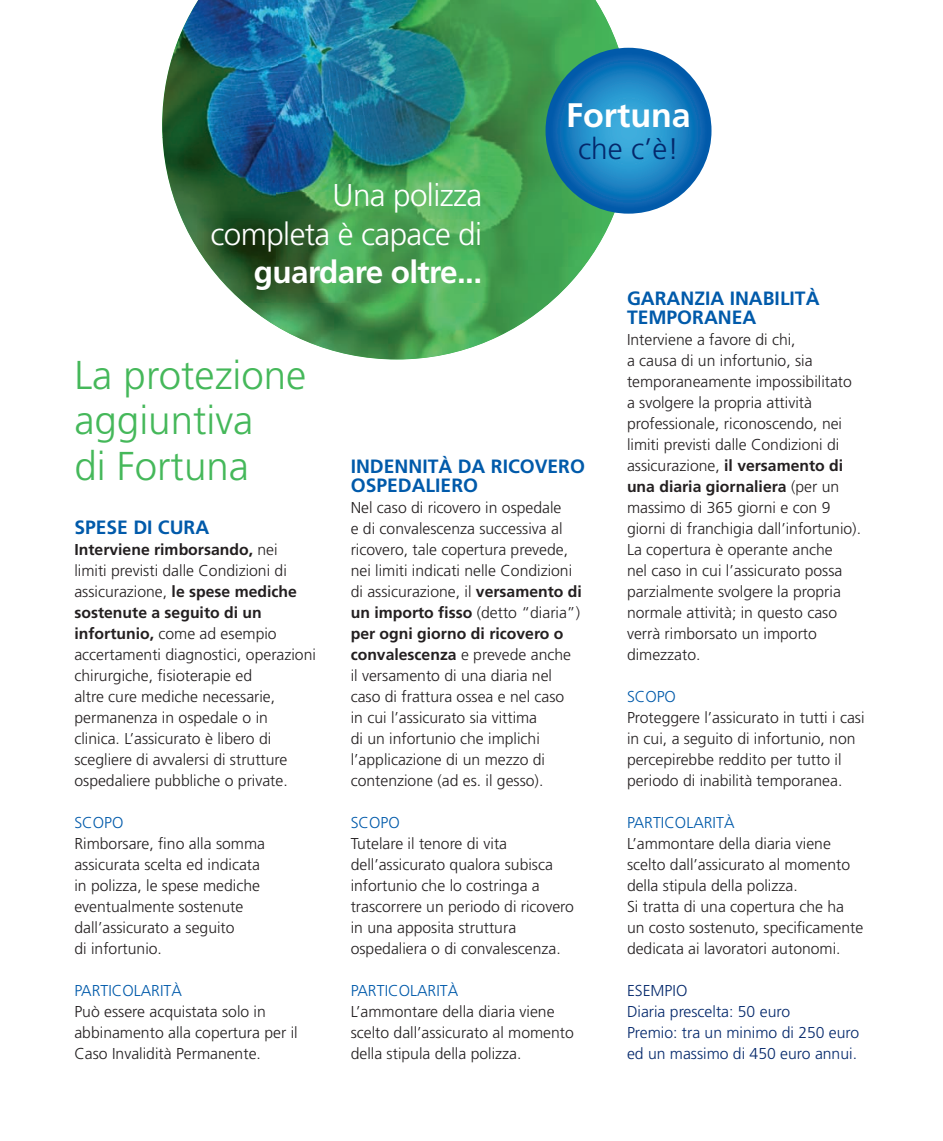
<style>
.page{position:relative;width:943px;height:1141px;background:#fff}
.page>*{position:absolute;margin:0;border:0;box-sizing:border-box;transform-origin:0 0}
.t1{font:300 40.25px/45.5px "Frutiger";color:#45b85a}
.t2{font:700 33.95px "Frutiger";color:#fff}
.t3{font:300 31.5px/38.5px "Frutiger";letter-spacing:-.02em;color:#fff;text-align:right}
.t4{font:700 31.5px "Frutiger";letter-spacing:-.02em;color:#fff}
.t5{font:300 29.75px "Frutiger";color:#04286b}
.t6{font:700 19.25px/19.2px "Frutiger";color:#015aaa}
.t7{font:300 15.75px/21px "Frutiger";color:#231f20}
.t8{font:300 15.75px/21px "Frutiger";color:#04286b}
.t9{font:300 15.75px "Frutiger";color:#015aaa}
.s1{font-weight:700}
</style>
<div class="page">
<img style="left:162px;top:0;width:457px;height:304px">
<img style="left:245px;top:304px;width:304px;height:55px">
<svg style="left:545px;top:48px;width:166px;height:166px;background:#197ebf"></svg>
<h2 class="t2" style="left:566px;top:102px;width:126px">Fortuna</h2>
<h3 class="t5" style="left:578px;top:137px;width:102px">che c’è!</h3>
<h3 class="t3" style="left:210px;top:178px;width:273px">Una polizza completa è capace di</h3>
<h3 class="t4" style="left:254px;top:260px;width:230px">guardare oltre...</h3>
<h1 class="t1" style="left:74px;top:355px;width:233px">La protezione aggiuntiva<br>di Fortuna</h1>
<p class="t6" style="left:74px;top:519px;width:136px">SPESE DI CURA</p>
<p class="t7" style="left:74px;top:540px;width:243px"><span class="s1">Interviene rimborsando,</span> nei<br>limiti previsti dalle Condizioni di assicurazione, <span class="s1">le spese mediche sostenute a seguito di un infortunio,</span> come ad esempio accertamenti diagnostici, operazioni chirurgiche, fisioterapie ed<br>altre cure mediche necessarie, permanenza in ospedale o in clinica. L’assicurato è libero di scegliere di avvalersi di strutture ospedaliere pubbliche o private.</p>
<p class="t9" style="left:74px;top:816px;width:50px">SCOPO</p>
<p class="t7" style="left:74px;top:834px;width:192px">Rimborsare, fino alla somma assicurata scelta ed indicata in polizza, le spese mediche eventualmente sostenute dall’assicurato a seguito<br>di infortunio.</p>
<p class="t9" style="left:74px;top:984px;width:109px">PARTICOLARITÀ</p>
<p class="t7" style="left:74px;top:1002px;width:225px">Può essere acquistata solo in abbinamento alla copertura per il<br>Caso Invalidità Permanente.</p>
<p class="t6" style="left:351px;top:458px;width:236px">INDENNITÀ DA RICOVERO<br>OSPEDALIERO</p>
<p class="t7" style="left:351px;top:498px;width:233px">Nel caso di ricovero in ospedale<br>e di convalescenza successiva al ricovero, tale copertura prevede, nei limiti indicati nelle Condizioni di assicurazione, il <span class="s1">versamento di un importo fisso</span> (detto “diaria”) <span class="s1">per ogni giorno di ricovero o convalescenza</span> e prevede anche il versamento di una diaria nel caso di frattura ossea e nel caso<br>in cui l’assicurato sia vittima<br>di un infortunio che implichi l’applicazione di un mezzo di contenzione (ad es. il gesso).</p>
<p class="t9" style="left:351px;top:816px;width:50px">SCOPO</p>
<p class="t7" style="left:351px;top:834px;width:225px">Tutelare il tenore di vita dell’assicurato qualora subisca infortunio che lo costringa a trascorrere un periodo di ricovero in una apposita struttura ospedaliera o di convalescenza.</p>
<p class="t9" style="left:351px;top:984px;width:109px">PARTICOLARITÀ</p>
<p class="t7" style="left:351px;top:1002px;width:225px">L’ammontare della diaria viene scelto dall’assicurato al momento della stipula della polizza.</p>
<p class="t6" style="left:627px;top:290px;width:194px">GARANZIA INABILITÀ<br>TEMPORANEA</p>
<p class="t7" style="left:627px;top:330px;width:235px">Interviene a favore di chi,<br>a causa di un infortunio, sia temporaneamente impossibilitato a svolgere la propria attività professionale, riconoscendo, nei limiti previsti dalle Condizioni di assicurazione, <span class="s1">il versamento di una diaria giornaliera</span> (per un massimo di 365 giorni e con 9 giorni di franchigia dall’infortunio).<br>La copertura è operante anche<br>nel caso in cui l’assicurato possa parzialmente svolgere la propria normale attività; in questo caso verrà rimborsato un importo dimezzato.</p>
<p class="t9" style="left:627px;top:690px;width:50px">SCOPO</p>
<p class="t7" style="left:627px;top:708px;width:239px">Proteggere l’assicurato in tutti i casi in cui, a seguito di infortunio, non percepirebbe reddito per tutto il periodo di inabilità temporanea.</p>
<p class="t9" style="left:627px;top:816px;width:109px">PARTICOLARITÀ</p>
<p class="t7" style="left:627px;top:834px;width:238px">L’ammontare della diaria viene scelto dall’assicurato al momento della stipula della polizza.<br>Si tratta di una copertura che ha un costo sostenuto, specificamente dedicata ai lavoratori autonomi.</p>
<p class="t8" style="left:627px;top:981px;width:234px">ESEMPIO<br>Diaria prescelta: 50 euro<br>Premio: tra un minimo di 250 euro ed un massimo di 450 euro annui.</p>
</div>
